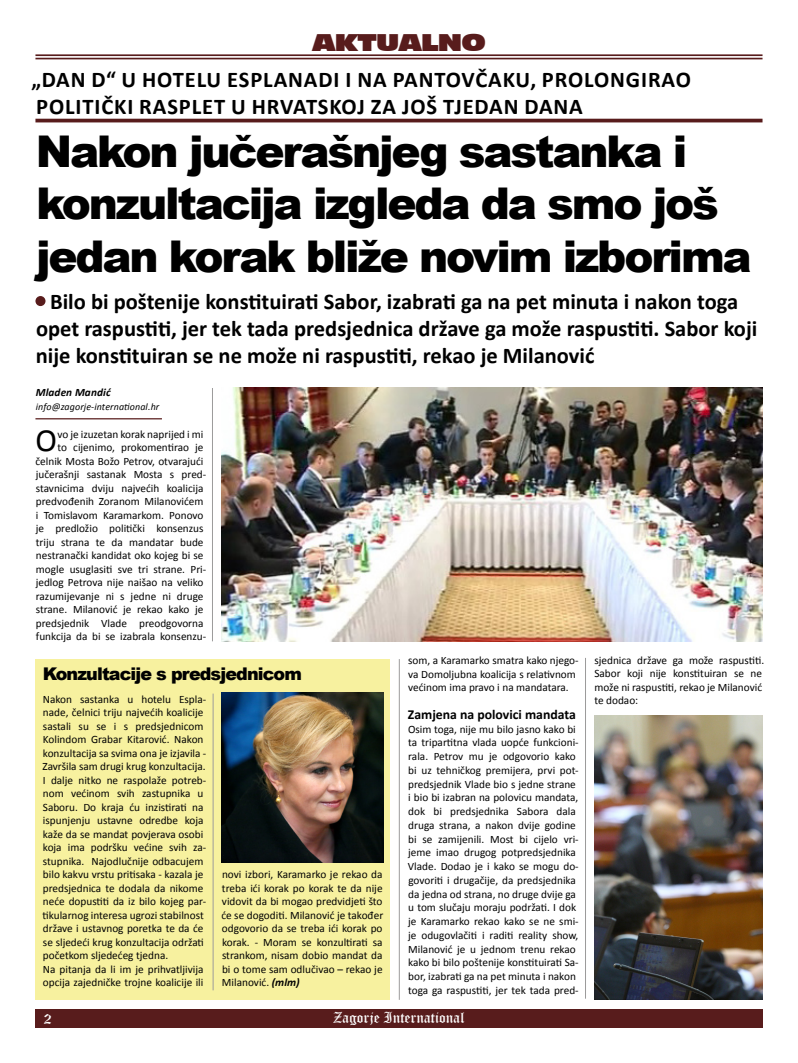
<style>
.page{position:relative;width:798px;height:1063px;background:#fff}
.page>*{position:absolute;margin:0;border:0;box-sizing:border-box;transform-origin:0 0}
.t1{font:900 43.75px/52.5px "Arial";letter-spacing:-.05em;color:#000}
.t2{font:32.5px "Calibri";color:#000}
.t3{font:700 22.5px/27px "Calibri";color:#000}
.t4{font:22.5px "Incised 901 BT Nord";letter-spacing:-.04em;color:#581c1c}
.t5{font:900 17.5px "Arial";letter-spacing:-.05em;color:#000}
.t6{font:15px "Old English Text";color:#fff}
.t7{font:700 13.75px "Calibri";color:#000}
.t8{font:11.25px/13.5px "Calibri";color:#000}
.t9{font:italic 700 11.25px "Calibri";letter-spacing:.01em;color:#000}
.t10{font:italic 10px "Calibri";letter-spacing:.01em;color:#000}
.s1{font-weight:700;font-style:italic}
</style>
<div class="page">
<div style="left:35px;top:1009px;width:727px;height:19px;background:#581c1c"></div>
<hr style="left:35px;top:418px;width:127px;height:1px;background:#581c1c">
<hr style="left:35px;top:54px;width:727px;height:2px;background:#581c1c">
<hr style="left:35px;top:58px;width:727px;height:1px;background:#581c1c">
<hr style="left:35px;top:119px;width:727px;height:3px;background:#581c1c">
<hr style="left:212px;top:388px;width:1px;height:253px;background:#9c9b9b">
<div style="left:35px;top:296px;width:10px;height:10px;background:#581c1c;border-radius:50%"></div>
<div style="left:35px;top:659px;width:355px;height:340px;background:#f7f19f"></div>
<img style="left:221px;top:693px;width:162px;height:169px">
<img style="left:221px;top:388px;width:541px;height:253px">
<img style="left:594px;top:716px;width:168px;height:283px">
<hr style="left:399px;top:659px;width:1px;height:341px;background:#9c9b9b">
<hr style="left:585px;top:658px;width:1px;height:341px;background:#9c9b9b">
<hr style="left:213px;top:694px;width:1px;height:296px;background:#9c9b9b">
<h3 class="t4" style="left:312px;top:29px;width:175px">AKTUALNO</h3>
<h3 class="t3" style="left:31px;top:66px;width:139px">„Dan D“ u hotelu</h3>
<h3 class="t3" style="left:227px;top:66px;width:25px">Esplanadi</h3>
<h3 class="t3" style="left:345px;top:66px;width:74px">i na Pantovčaku</h3>
<h3 class="t3" style="left:530px;top:66px;width:26px">, prolongirao</h3>
<h3 class="t3" style="left:36px;top:93px;width:12px">politički</h3>
<h3 class="t3" style="left:139px;top:93px;width:14px">rasplet</h3>
<h3 class="t3" style="left:231px;top:93px;width:34px">u Hrvatskoj</h3>
<h3 class="t3" style="left:371px;top:93px;width:86px">za još tjedan</h3>
<h3 class="t3" style="left:524px;top:93px;width:16px">dana</h3>
<h1 class="t1" style="left:36px;top:124px;width:717px">Nakon jučerašnjeg sastanka i konzultacija izgleda da smo još jedan korak bliže novim izborima</h1>
<h3 class="t3" style="left:36px;top:288px;width:722px;text-indent:14px">Bilo bi poštenije konstituirati Sabor, izabrati ga na pet minuta i nakon toga opet raspustiti, jer tek tada predsjednica države ga može raspustiti. Sabor koji nije konstituiran se ne može ni raspustiti, rekao je Milanović</h3>
<p class="t9" style="left:36px;top:386px;width:76px">Mladen Mandić</p>
<p class="t10" style="left:36px;top:400px;width:125px">info@zagorje-international.hr</p>
<h2 class="t2" style="left:36px;top:420px;width:23px">O</h2>
<p class="t8" style="left:35px;top:427px;width:172px;text-align:right">vo je izuzetan korak naprijed i mi<br>to cijenimo, prokomentirao je čelnik Mosta Božo Petrov, otvarajući jučerašnji sastanak Mosta s pred&shy;stavnicima dviju najvećih koalicija predvođenih Zoranom Milanovićem i Tomislavom Karamarkom. Ponovo je predložio politički konsenzus triju strana te da mandatar bude nestranački kandidat oko kojeg bi se mogle usuglasiti sve tri strane. Pri&shy;jedlog Petrova nije naišao na veliko razumijevanje ni s jedne ni druge strane. Milanović je rekao kako je predsjednik Vlade preodgovorna funkcija da bi se izabrala konsenzu-</p>
<h3 class="t5" style="left:43px;top:661px;width:260px">Konzultacije s predsjednicom</h3>
<p class="t8" style="left:42px;top:692px;width:165px">Nakon sastanka u hotelu Espla&shy;nade, čelnici triju najvećih koalicije sastali su se i s predsjednicom Kolindom Grabar Kitarović. Nakon konzultacija sa svima ona je izjavila - Završila sam drugi krug konzultacija.<br>I dalje nitko ne raspolaže potreb&shy;nom većinom svih zastupnika u Saboru. Do kraja ću inzistirati na ispunjenju ustavne odredbe koja kaže da se mandat povjerava osobi koja ima podršku većine svih za&shy;stupnika. Najodlučnije odbacujem bilo kakvu vrstu pritisaka - kazala je predsjednica te dodala da nikome neće dopustiti da iz bilo kojeg par&shy;tikularnog interesa ugrozi stabilnost države i ustavnog poretka te da će se sljedeći krug konzultacija održati početkom sljedećeg tjedna.<br>Na pitanja da li im je prihvatljivija opcija zajedničke trojne koalicije ili</p>
<p class="t8" style="left:221px;top:868px;width:163px;text-align:justify">novi izbori, Karamarko je rekao da treba ići korak po korak te da nije vidovit da bi mogao predvidjeti što će se dogoditi. Milanović je također odgovorio da se treba ići korak po korak. - Moram se konzultirati sa strankom, nisam dobio mandat da bi o tome sam odlučivao – rekao je Milanović. <span class="s1">(mlm)</span></p>
<p class="t8" style="left:408px;top:653px;width:172px">som, a Karamarko smatra kako njego&shy;va Domoljubna koalicija s relativnom većinom ima pravo i na mandatara.</p>
<p class="t7" style="left:408px;top:706px;width:169px">Zamjena na polovici mandata</p>
<p class="t8" style="left:408px;top:722px;width:172px">Osim toga, nije mu bilo jasno kako bi ta tripartitna vlada uopće funkcioni&shy;rala. Petrov mu je odgovorio kako bi uz tehničkog premijera, prvi pot&shy;predsjednik Vlade bio s jedne strane i bio bi izabran na polovicu mandata, dok bi predsjednika Sabora dala druga strana, a nakon dvije godine bi se zamijenili. Most bi cijelo vri&shy;jeme imao drugog potpredsjednika Vlade. Dodao je i kako se mogu do&shy;govoriti i drugačije, da predsjednika da jedna od strana, no druge dvije ga u tom slučaju moraju podržati. I dok je Karamarko rekao kako se ne smi&shy;je odugovlačiti i raditi reality show, Milanović je u jednom trenu rekao kako bi bilo poštenije konstituirati Sa&shy;bor, izabrati ga na pet minuta i nakon toga ga raspustiti, jer tek tada pred-</p>
<h3 class="t6" style="left:44px;top:1009px;width:9px">2</h3>
<h3 class="t6" style="left:333px;top:1008px;width:133px">Zagorje International</h3>
<p class="t8" style="left:594px;top:653px;width:171px">sjednica države ga može raspustiti.<br>Sabor koji nije konstituiran se ne može ni raspustiti, rekao je Milanović te dodao:</p>
</div>
